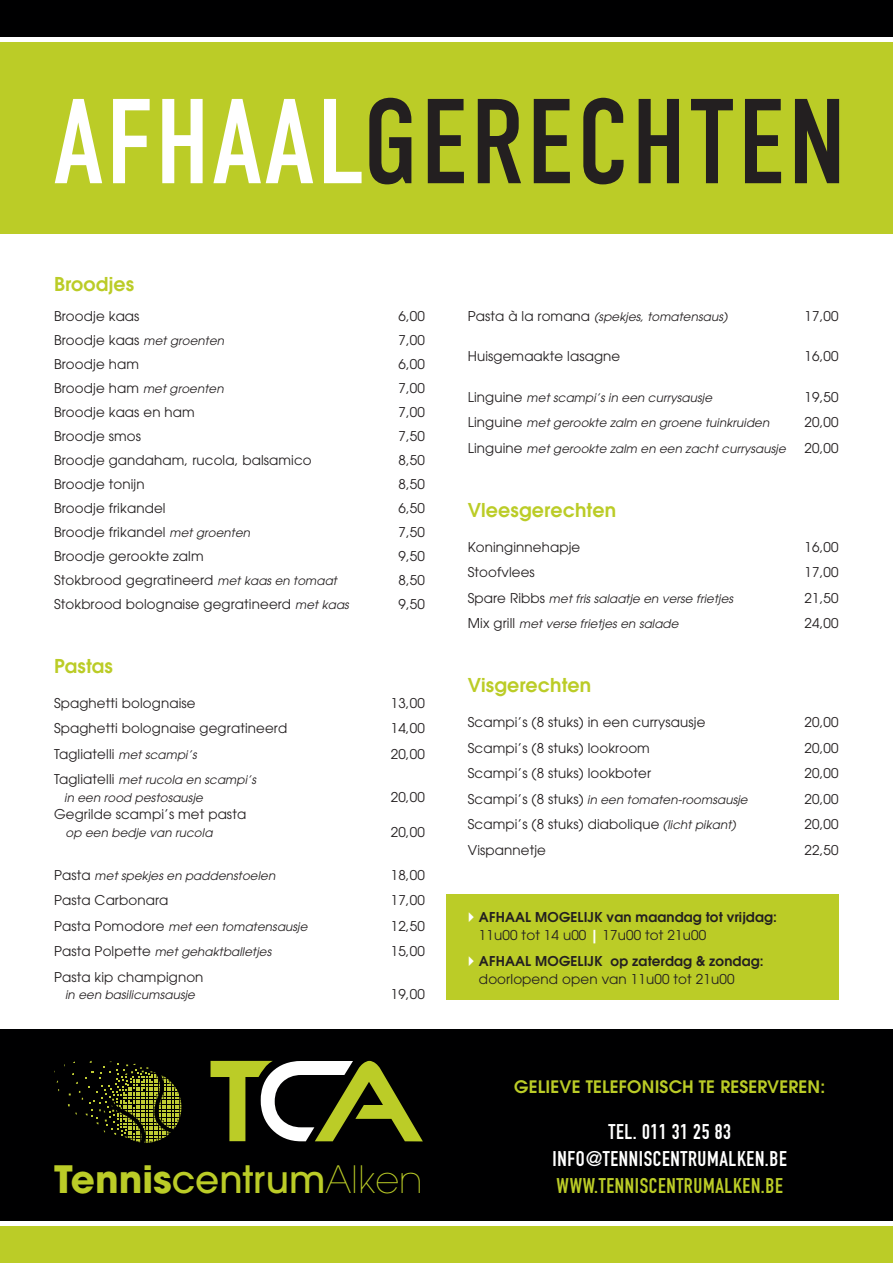
<style>
.page{position:relative;width:893px;height:1263px;background:#fff}
.page>*{position:absolute;margin:0;border:0;box-sizing:border-box;transform-origin:0 0}
.t1{font:120.45px "DIN Condensed";letter-spacing:.02em;color:#231f20}
.t2{font:500 37.5px "Avant Garde";color:#bbcc27}
.t3{font:21px/27px "DIN Engschrift Alternate";letter-spacing:.03em;color:#fff;text-align:center}
.t4{font:21px "DIN Engschrift Alternate";letter-spacing:.03em;color:#bbcc27}
.t5{font:600 18.9px "Avant Garde";letter-spacing:.01em;color:#bbcc27}
.t6{font:600 17.1px "Avant Garde";letter-spacing:.01em;color:#bbcc27}
.t7{font:13.5px "Avant Garde";letter-spacing:.01em;color:#231f20}
.t8{font:600 13.5px/18px "Avant Garde";letter-spacing:.01em;color:#231f20}
.t9{font:italic 11.85px/17.4px "Avant Garde";letter-spacing:.01em;color:#231f20}
.s1{color:#fff}
.s2{font-style:italic;font-size:11.85px}
.s3{font-style:normal;font-size:13.5px}
.s4{font-weight:700}
.s5{font-weight:200}
.s6{font-weight:400}
</style>
<div class="page">
<div style="left:446px;top:894px;width:393px;height:105px;background:#bbcc27"></div>
<div style="left:0;top:1029px;width:893px;height:191px;background:#000001"></div>
<div style="left:0;top:0;width:893px;height:36px;background:#000001"></div>
<div style="left:0;top:1227px;width:893px;height:36px;background:#bbcc27"></div>
<div style="left:0;top:43px;width:893px;height:191px;background:#bbcc27"></div>
<svg style="left:211px;top:1061px;width:212px;height:80px"></svg>
<svg style="left:54px;top:1061px;width:127px;height:82px"></svg>
<h1 class="t1" style="left:54px;top:75px;width:794px"><span class="s1">AFHAAL</span>GERECHTEN</h1>
<h3 class="t5" style="left:54px;top:271px;width:82px">Broodjes</h3>
<p class="t7" style="left:54px;top:308px;width:87px">Broodje kaas</p>
<p class="t7" style="left:398px;top:308px;width:28px">6,00</p>
<p class="t7" style="left:54px;top:332px;width:172px">Broodje kaas <span class="s2">met groenten</span></p>
<p class="t7" style="left:398px;top:332px;width:28px">7,00</p>
<p class="t7" style="left:54px;top:356px;width:87px">Broodje ham</p>
<p class="t7" style="left:398px;top:356px;width:28px">6,00</p>
<p class="t9" style="left:54px;top:380px;width:171px"><span class="s3">Broodje ham</span> met groenten</p>
<p class="t7" style="left:398px;top:380px;width:28px">7,00</p>
<p class="t7" style="left:54px;top:404px;width:142px">Broodje kaas en ham</p>
<p class="t7" style="left:398px;top:404px;width:28px">7,00</p>
<p class="t7" style="left:54px;top:428px;width:89px">Broodje smos</p>
<p class="t7" style="left:398px;top:428px;width:28px">7,50</p>
<p class="t7" style="left:54px;top:452px;width:259px">Broodje gandaham, rucola, balsamico</p>
<p class="t7" style="left:398px;top:452px;width:28px">8,50</p>
<p class="t7" style="left:54px;top:476px;width:92px">Broodje tonijn</p>
<p class="t7" style="left:398px;top:476px;width:28px">8,50</p>
<p class="t7" style="left:54px;top:500px;width:113px">Broodje frikandel</p>
<p class="t7" style="left:398px;top:500px;width:28px">6,50</p>
<p class="t7" style="left:54px;top:524px;width:198px">Broodje frikandel <span class="s2">met groenten</span></p>
<p class="t7" style="left:398px;top:524px;width:28px">7,50</p>
<p class="t7" style="left:54px;top:548px;width:151px">Broodje gerookte zalm</p>
<p class="t7" style="left:398px;top:548px;width:28px">9,50</p>
<p class="t7" style="left:54px;top:572px;width:284px">Stokbrood gegratineerd <span class="s2">met kaas en tomaat</span></p>
<p class="t7" style="left:398px;top:572px;width:28px">8,50</p>
<p class="t7" style="left:54px;top:596px;width:296px">Stokbrood bolognaise gegratineerd <span class="s2">met kaas</span></p>
<p class="t7" style="left:398px;top:596px;width:28px">9,50</p>
<h3 class="t5" style="left:54px;top:654px;width:61px">Pastas</h3>
<p class="t7" style="left:54px;top:695px;width:143px">Spaghetti bolognaise</p>
<p class="t7" style="left:391px;top:695px;width:36px">13,00</p>
<p class="t7" style="left:54px;top:720px;width:235px">Spaghetti bolognaise gegratineerd</p>
<p class="t7" style="left:391px;top:720px;width:36px">14,00</p>
<p class="t7" style="left:54px;top:746px;width:144px">Tagliatelli <span class="s2">met scampi’s</span></p>
<p class="t7" style="left:391px;top:746px;width:36px">20,00</p>
<p class="t9" style="left:64px;top:771px;width:193px;text-indent:-10px"><span class="s3">Tagliatelli</span> met rucola en scampi’s in een rood pestosausje</p>
<p class="t7" style="left:391px;top:789px;width:36px">20,00</p>
<p class="t7" style="left:54px;top:806px;width:194px">Gegrilde scampi’s met pasta</p>
<p class="t9" style="left:66px;top:823px;width:148px">op een bedje van rucola</p>
<p class="t7" style="left:391px;top:824px;width:36px">20,00</p>
<p class="t9" style="left:54px;top:866px;width:223px"><span class="s3">Pasta</span> met spekjes en paddenstoelen</p>
<p class="t7" style="left:391px;top:866px;width:36px">18,00</p>
<p class="t7" style="left:54px;top:892px;width:116px">Pasta Carbonara</p>
<p class="t7" style="left:391px;top:892px;width:36px">17,00</p>
<p class="t9" style="left:54px;top:917px;width:255px"><span class="s3">Pasta Pomodore</span> met een tomatensausje</p>
<p class="t7" style="left:391px;top:917px;width:36px">12,50</p>
<p class="t9" style="left:54px;top:943px;width:219px"><span class="s3">Pasta Polpette</span> met gehaktballetjes</p>
<p class="t7" style="left:391px;top:943px;width:36px">15,00</p>
<p class="t7" style="left:54px;top:969px;width:151px">Pasta kip champignon</p>
<p class="t9" style="left:65px;top:986px;width:131px">in een basilicumsausje</p>
<p class="t7" style="left:391px;top:986px;width:36px">19,00</p>
<h2 class="t2" style="left:54px;top:1156px;width:370px"><span class="s4">Tennis</span>centrum<span class="s5">Alken</span></h2>
<p class="t9" style="left:468px;top:308px;width:261px"><span class="s3">Pasta à la romana</span> (spekjes, tomatensaus)</p>
<p class="t7" style="left:804px;top:308px;width:36px">17,00</p>
<p class="t7" style="left:468px;top:348px;width:154px">Huisgemaakte lasagne</p>
<p class="t7" style="left:804px;top:348px;width:36px">16,00</p>
<p class="t9" style="left:468px;top:389px;width:246px"><span class="s3">Linguine</span> met scampi’s in een currysausje</p>
<p class="t7" style="left:804px;top:389px;width:36px">19,50</p>
<p class="t9" style="left:468px;top:414px;width:303px"><span class="s3">Linguine</span> met gerookte zalm en groene tuinkruiden</p>
<p class="t7" style="left:804px;top:414px;width:36px">20,00</p>
<p class="t9" style="left:468px;top:440px;width:319px"><span class="s3">Linguine</span> met gerookte zalm en een zacht currysausje</p>
<p class="t7" style="left:804px;top:440px;width:36px">20,00</p>
<h3 class="t5" style="left:468px;top:498px;width:150px">Vleesgerechten</h3>
<p class="t7" style="left:468px;top:539px;width:114px">Koninginnehapje</p>
<p class="t7" style="left:804px;top:539px;width:36px">16,00</p>
<p class="t7" style="left:468px;top:564px;width:69px">Stoofvlees</p>
<p class="t7" style="left:804px;top:564px;width:36px">17,00</p>
<p class="t9" style="left:468px;top:590px;width:267px"><span class="s3">Spare Ribbs</span> met fris salaatje en verse frietjes</p>
<p class="t7" style="left:804px;top:590px;width:36px">21,50</p>
<p class="t9" style="left:468px;top:615px;width:212px"><span class="s3">Mix grill</span> met verse frietjes en salade</p>
<p class="t7" style="left:804px;top:615px;width:36px">24,00</p>
<h3 class="t5" style="left:468px;top:673px;width:125px">Visgerechten</h3>
<p class="t7" style="left:468px;top:714px;width:239px">Scampi’s (8 stuks) in een currysausje</p>
<p class="t7" style="left:804px;top:714px;width:36px">20,00</p>
<p class="t7" style="left:468px;top:740px;width:184px">Scampi’s (8 stuks) lookroom</p>
<p class="t7" style="left:804px;top:740px;width:36px">20,00</p>
<p class="t7" style="left:468px;top:765px;width:185px">Scampi’s (8 stuks) lookboter</p>
<p class="t7" style="left:804px;top:765px;width:36px">20,00</p>
<p class="t9" style="left:468px;top:791px;width:281px"><span class="s3">Scampi’s (8 stuks)</span> in een tomaten-roomsausje</p>
<p class="t7" style="left:804px;top:791px;width:36px">20,00</p>
<p class="t7" style="left:468px;top:816px;width:270px">Scampi’s (8 stuks) diabolique <span class="s2">(licht pikant)</span></p>
<p class="t7" style="left:804px;top:816px;width:36px">20,00</p>
<p class="t7" style="left:468px;top:842px;width:80px">Vispannetje</p>
<p class="t7" style="left:804px;top:842px;width:36px">22,50</p>
<p class="t8" style="left:479px;top:908px;width:299px">AFHAAL MOGELIJK van maandag tot vrijdag:<br><span class="s6">11u00 tot 14 u00</span> <span class="s1">|</span> <span class="s6">17u00 tot 21u00</span></p>
<p class="t8" style="left:479px;top:952px;width:286px">AFHAAL MOGELIJK op zaterdag &amp; zondag:</p>
<p class="t7" style="left:479px;top:971px;width:257px">doorlopend open van 11u00 tot 21u00</p>
<p class="t6" style="left:514px;top:1075px;width:312px">GELIEVE TELEFONISCH TE RESERVEREN:</p>
<h3 class="t3" style="left:553px;top:1118px;width:236px">TEL. 011 31 25 83<br>INFO@TENNISCENTRUMALKEN.BE</h3>
<h3 class="t4" style="left:557px;top:1173px;width:228px">WWW.TENNISCENTRUMALKEN.BE</h3>
</div>
